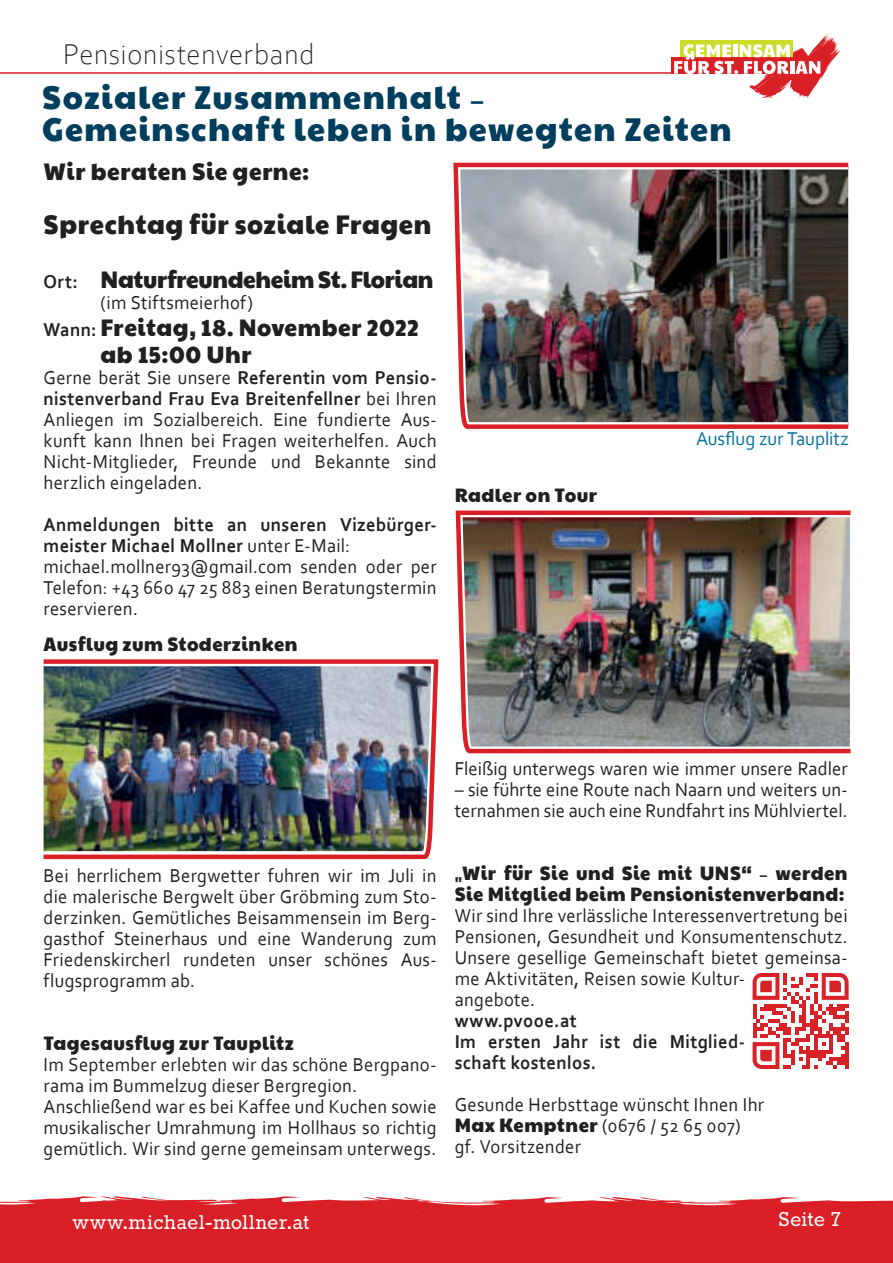
<style>
.page{position:relative;width:893px;height:1263px;background:#fff}
.page>*{position:absolute;margin:0;border:0;box-sizing:border-box;transform-origin:0 0}
.t1{font:33px/31.5px "Paytone One";letter-spacing:.04em;color:#003e5e}
.t2{font:300 30px "Corbel";letter-spacing:.015em;color:#221f1f}
.t3{font:27px "Paytone One";letter-spacing:.02em;color:#221f1f;scale:.95 1}
.t4{font:24px/27px "Paytone One";letter-spacing:.015em;color:#221f1f;scale:.95 1}
.t5{font:24px "Paytone One";letter-spacing:-.015em;color:#221f1f;scale:.95 1}
.t6{font:24px "Rokkitt";letter-spacing:.02em;color:#fff}
.t7{font:19.5px/21px "Corbel";letter-spacing:.015em;color:#221f1f;scale:.95 1}
.t8{font:19.5px/21px "Paytone One";letter-spacing:.02em;color:#221f1f;scale:.95 1}
.t9{font:700 19.5px/21px "Corbel";letter-spacing:.02em;color:#221f1f;scale:.95 1}
.t10{font:19.5px "Corbel";letter-spacing:-.005em;color:#07739f}
.s1{font-family:"Corbel";font-weight:700;font-size:19.5px}
.s2{font-weight:700}
.s3{font-family:"Paytone One"}
</style>
<div class="page">
<svg style="left:0;top:1196px;width:893px;height:67px;background:#dc2e35"></svg>
<hr style="left:0;top:72px;width:672px;height:2px;background:#da2027">
<svg style="left:674px;top:34px;width:166px;height:65px"></svg>
<svg style="left:753px;top:973px;width:96px;height:96px"></svg>
<img style="left:453px;top:162px;width:396px;height:267px">
<img style="left:455px;top:510px;width:396px;height:244px">
<img style="left:43px;top:659px;width:396px;height:201px">
<h2 class="t2" style="left:63px;top:41px;width:253px">Pensionistenverband</h2>
<h1 class="t1" style="left:42px;top:85px;width:691px">Sozialer Zusammenhalt –<br>Gemeinschaft leben in bewegten Zeiten</h1>
<p class="t4" style="left:44px;top:160px;width:281px">Wir beraten Sie gerne:</p>
<h3 class="t3" style="left:44px;top:213px;width:410px">Sprechtag für soziale Fragen</h3>
<p class="t5" style="left:44px;top:269px;width:412px"><span class="s1">Ort:</span> Naturfreundeheim St. Florian</p>
<p class="t7" style="left:101px;top:291px;width:162px">(im Stiftsmeierhof)</p>
<p class="t4" style="left:101px;top:316px;width:337px;text-indent:-57px"><span class="s1">Wann:</span> Freitag, 18. November 2022 ab 15:00 Uhr</p>
<p class="t7" style="left:44px;top:368px;width:415px;text-align:justify">Gerne berät Sie unsere <span class="s2">Referentin vom Pensio&shy;nistenverband Frau Eva Breitenfellner</span> bei Ihren Anliegen im Sozialbereich. Eine fundierte Aus&shy;kunft kann Ihnen bei Fragen weiterhelfen. Auch Nicht-Mitglieder, Freunde und Bekannte sind herzlich eingeladen.</p>
<p class="t7" style="left:44px;top:515px;width:415px"><span class="s2">Anmeldungen bitte an unseren Vizebürger&shy;meister Michael Mollner</span> unter E-Mail: michael.mollner93@gmail.com senden oder per Telefon: +43 660 47 25 883 einen Beratungstermin reservieren.</p>
<p class="t8" style="left:44px;top:635px;width:269px">Ausflug zum Stoderzinken</p>
<p class="t10" style="left:696px;top:426px;width:154px">Ausflug zur Tauplitz</p>
<p class="t8" style="left:455px;top:486px;width:151px">Radler on Tour</p>
<p class="t7" style="left:44px;top:866px;width:415px;text-align:justify">Bei herrlichem Bergwetter fuhren wir im Juli in die malerische Bergwelt über Gröbming zum Sto&shy;derzinken. Gemütliches Beisammensein im Berg&shy;gasthof Steinerhaus und eine Wanderung zum Friedenskircherl rundeten unser schönes Aus&shy;flugsprogramm ab.</p>
<p class="t8" style="left:44px;top:1034px;width:265px">Tagesausflug zur Tauplitz</p>
<p class="t7" style="left:44px;top:1055px;width:415px">Im September erlebten wir das schöne Bergpano&shy;rama im Bummelzug dieser Bergregion.<br>Anschließend war es bei Kaffee und Kuchen sowie musikalischer Umrahmung im Hollhaus so richtig gemütlich. Wir sind gerne gemeinsam unterwegs.</p>
<p class="t7" style="left:455px;top:759px;width:415px">Fleißig unterwegs waren wie immer unsere Radler</p>
<p class="t7" style="left:455px;top:780px;width:415px">– sie führte eine Route nach Naarn und weiters un&shy;ternahmen sie auch eine Rundfahrt ins Mühlviertel.</p>
<p class="t8" style="left:455px;top:864px;width:415px">„Wir für Sie und Sie mit UNS“ – werden<br>Sie Mitglied beim Pensionistenverband:</p>
<p class="t7" style="left:455px;top:906px;width:415px">Wir sind Ihre verlässliche Interessenvertretung bei Pensionen, Gesundheit und Konsumentenschutz.<br>Unsere gesellige Gemeinschaft bietet gemeinsa&shy;me Aktivitäten, Reisen sowie Kultur-<br>angebote.</p>
<p class="t9" style="left:455px;top:1010px;width:307px">www.pvooe.at<br>Im ersten Jahr ist die Mitglied&shy;schaft kostenlos.</p>
<p class="t7" style="left:455px;top:1094px;width:327px">Gesunde Herbsttage wünscht Ihnen Ihr<br><span class="s3">Max Kemptner</span> (0676 / 52 65 007) gf. Vorsitzender</p>
<p class="t6" style="left:73px;top:1213px;width:238px">www.michael-mollner.at</p>
<p class="t6" style="left:779px;top:1210px;width:63px">Seite 7</p>
</div>
